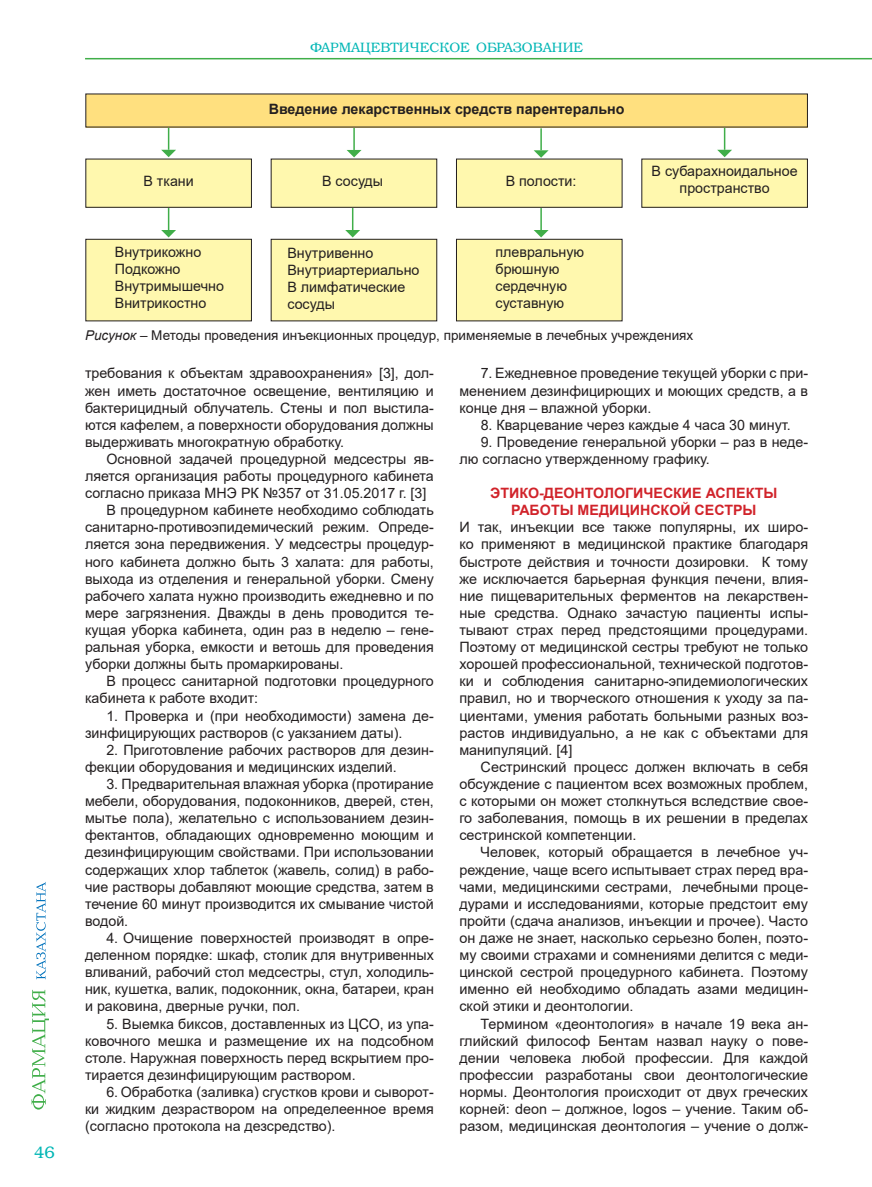
<style>
.page{position:relative;width:872px;height:1187px;background:#fff}
.page>*{position:absolute;margin:0;border:0;box-sizing:border-box;transform-origin:0 0}
.t1{font:16.5px "K Bookman";color:#00b6b5}
.t2{font:14.25px/17.1px "Arial";color:#231f20;text-align:justify}
.t3{font:700 14.25px/17.1px "Arial";color:#d1232a;text-align:center}
.t4{font:700 14.25px "Arial";color:#231f20}
.t5{font:13.5px "Arial";color:#231f20}
.t6{font:13.5px "K Bookman";color:#00b6b5}
.s1{font-style:italic}
</style>
<div class="page">
<hr style="left:85px;top:58px;width:787px;height:1px;background:#40ae49">
<svg style="left:32px;top:989px;width:17px;height:120px"></svg>
<svg style="left:36px;top:882px;width:10px;height:97px"></svg>
<div style="left:86px;top:159px;width:165px;height:48px;background:#fff8ae"></div>
<div style="left:85px;top:159px;width:167px;height:49px;border:1px solid #231f20"></div>
<div style="left:86px;top:239px;width:165px;height:82px;background:#fff8ae"></div>
<div style="left:85px;top:239px;width:167px;height:82px;border:1px solid #231f20"></div>
<div style="left:271px;top:159px;width:166px;height:48px;background:#fff8ae"></div>
<div style="left:271px;top:159px;width:166px;height:49px;border:1px solid #231f20"></div>
<div style="left:271px;top:239px;width:166px;height:82px;background:#fff8ae"></div>
<div style="left:271px;top:239px;width:166px;height:82px;border:1px solid #231f20"></div>
<div style="left:456px;top:159px;width:166px;height:48px;background:#fff8ae"></div>
<div style="left:456px;top:159px;width:166px;height:49px;border:1px solid #231f20"></div>
<div style="left:456px;top:239px;width:166px;height:82px;background:#fff8ae"></div>
<div style="left:456px;top:239px;width:166px;height:82px;border:1px solid #231f20"></div>
<div style="left:642px;top:159px;width:165px;height:48px;background:#fff8ae"></div>
<div style="left:641px;top:159px;width:166px;height:49px;border:1px solid #231f20"></div>
<div style="left:86px;top:94px;width:721px;height:33px;background:#ffe07f"></div>
<svg style="left:161px;top:128px;width:15px;height:29px"></svg>
<svg style="left:347px;top:150px;width:14px;height:7px"></svg>
<hr style="left:353px;top:128px;width:2px;height:22px;background:#40ae49">
<svg style="left:533px;top:150px;width:15px;height:8px"></svg>
<hr style="left:540px;top:128px;width:2px;height:22px;background:#40ae49">
<svg style="left:717px;top:128px;width:15px;height:29px"></svg>
<svg style="left:161px;top:208px;width:15px;height:29px"></svg>
<svg style="left:345px;top:208px;width:15px;height:29px"></svg>
<svg style="left:533px;top:230px;width:15px;height:7px"></svg>
<hr style="left:540px;top:208px;width:2px;height:22px;background:#40ae49">
<p class="t1" style="left:34px;top:1142px;width:22px">46</p>
<p class="t6" style="left:310px;top:40px;width:275px">ФАРМАЦЕВТИЧЕСКОЕ ОБРАЗОВАНИЕ</p>
<p class="t4" style="left:269px;top:99px;width:357px">Введение лекарственных средств парентерально</p>
<p class="t2" style="left:143px;top:173px;width:52px">В ткани</p>
<p class="t2" style="left:322px;top:173px;width:63px">В сосуды</p>
<p class="t2" style="left:506px;top:173px;width:72px">В полости:</p>
<p class="t2" style="left:651px;top:163px;width:148px;text-align:center">В субарахноидальное пространство</p>
<p class="t2" style="left:115px;top:243px;width:111px;text-align:left">Внутрикожно<br>Подкожно<br>Внутримышечно<br>Внитрикостно</p>
<p class="t2" style="left:287px;top:244px;width:134px;text-align:left">Внутривенно<br>Внутриартериально<br>В лимфатические сосуды</p>
<p class="t2" style="left:495px;top:243px;width:90px;text-align:left">плевральную брюшную сердечную суставную</p>
<p class="t5" style="left:85px;top:326px;width:609px"><span class="s1">Рисунок</span> – Методы проведения инъекционных процедур, применяемые в лечебных учреждениях</p>
<p class="t2" style="left:85px;top:365px;width:350px">требования к объектам здравоохранения» [3], дол&shy;жен иметь достаточное освещение, вентиляцию и бактерицидный облучатель. Стены и пол выстила&shy;ются кафелем, а поверхности оборудования должны выдерживать многократную обработку.</p>
<p class="t2" style="left:106px;top:450px;width:329px">Основной задачей процедурной медсестры яв-</p>
<p class="t2" style="left:85px;top:467px;width:350px">ляется организация работы процедурного кабинета</p>
<p class="t2" style="left:85px;top:484px;width:343px">согласно приказа МНЭ РК №357 от 31.05.2017 г. [3]</p>
<p class="t2" style="left:106px;top:501px;width:329px">В процедурном кабинете необходимо соблюдать</p>
<p class="t2" style="left:85px;top:518px;width:350px">санитарно-противоэпидемический режим. Опреде-</p>
<p class="t2" style="left:85px;top:536px;width:350px">ляется зона передвижения. У медсестры процедур-</p>
<p class="t2" style="left:85px;top:553px;width:350px">ного кабинета должно быть 3 халата: для работы,</p>
<p class="t2" style="left:85px;top:570px;width:350px">выхода из отделения и генеральной уборки. Смену</p>
<p class="t2" style="left:85px;top:587px;width:350px">рабочего халата нужно производить ежедневно и по</p>
<p class="t2" style="left:85px;top:604px;width:350px">мере загрязнения. Дважды в день проводится те-</p>
<p class="t2" style="left:85px;top:621px;width:350px">кущая уборка кабинета, один раз в неделю – гене-</p>
<p class="t2" style="left:85px;top:638px;width:350px">ральная уборка, емкости и ветошь для проведения</p>
<p class="t2" style="left:85px;top:655px;width:260px">уборки должны быть промаркированы.</p>
<p class="t2" style="left:106px;top:672px;width:329px">В процесс санитарной подготовки процедурного</p>
<p class="t2" style="left:85px;top:689px;width:175px">кабинета к работе входит:</p>
<p class="t2" style="left:85px;top:707px;width:350px;text-indent:21px">1. Проверка и (при необходимости) замена де&shy;зинфицирующих растворов (с уакзанием даты).</p>
<p class="t2" style="left:85px;top:741px;width:350px;text-indent:21px">2. Приготовление рабочих растворов для дезин&shy;фекции оборудования и медицинских изделий.</p>
<p class="t2" style="left:85px;top:775px;width:350px;text-indent:21px">3. Предварительная влажная уборка (протирание мебели, оборудования, подоконников, дверей, стен, мытье пола), желательно с использованием дезин&shy;фектантов, обладающих одновременно моющим и дезинфицирующим свойствами. При использовании содержащих хлор таблеток (жавель, солид) в рабо&shy;чие растворы добавляют моющие средства, затем в течение 60 минут производится их смывание чистой водой.</p>
<p class="t2" style="left:85px;top:929px;width:350px;text-indent:21px">4. Очищение поверхностей производят в опре&shy;деленном порядке: шкаф, столик для внутривенных вливаний, рабочий стол медсестры, стул, холодиль&shy;ник, кушетка, валик, подоконник, окна, батареи, кран и раковина, дверные ручки, пол.</p>
<p class="t2" style="left:85px;top:1014px;width:350px;text-indent:21px">5. Выемка биксов, доставленных из ЦСО, из упа&shy;ковочного мешка и размещение их на подсобном столе. Наружная поверхность перед вскрытием про&shy;тирается дезинфицирующим раствором.</p>
<p class="t2" style="left:85px;top:1083px;width:350px;text-indent:21px">6. Обработка (заливка) сгустков крови и сыворот&shy;ки жидким дезраствором на определеенное время (согласно протокола на дезсредство).</p>
<p class="t2" style="left:459px;top:365px;width:350px;text-indent:21px">7. Ежедневное проведение текущей уборки с при&shy;менением дезинфицирющих и моющих средств, а в конце дня – влажной уборки.</p>
<p class="t2" style="left:481px;top:416px;width:311px">8. Кварцевание через каждые 4 часа 30 минут.</p>
<p class="t2" style="left:459px;top:433px;width:350px;text-indent:21px">9. Проведение генеральной уборки – раз в неде&shy;лю согласно утвержденному графику.</p>
<p class="t3" style="left:490px;top:484px;width:289px">ЭТИКО-ДЕОНТОЛОГИЧЕСКИЕ АСПЕКТЫ<br>РАБОТЫ МЕДИЦИНСКОЙ СЕСТРЫ</p>
<p class="t2" style="left:459px;top:518px;width:350px">И так, инъекции все также популярны, их широ&shy;ко применяют в медицинской практике благодаря быстроте действия и точности дозировки. К тому же исключается барьерная функция печени, влия&shy;ние пищеварительных ферментов на лекарствен&shy;ные средства. Однако зачастую пациенты испы&shy;тывают страх перед предстоящими процедурами.<br>Поэтому от медицинской сестры требуют не только хорошей профессиональной, технической подготов&shy;ки и соблюдения санитарно-эпидемиологических правил, но и творческого отношения к уходу за па&shy;циентами, умения работать больными разных воз&shy;растов индивидуально, а не как с объектами для манипуляций. [4]</p>
<p class="t2" style="left:459px;top:758px;width:350px;text-indent:21px">Сестринский процесс должен включать в себя обсуждение с пациентом всех возможных проблем, с которыми он может столкнуться вследствие свое&shy;го заболевания, помощь в их решении в пределах сестринской компетенции.</p>
<p class="t2" style="left:459px;top:843px;width:350px;text-indent:21px">Человек, который обращается в лечебное уч&shy;реждение, чаще всего испытывает страх перед вра&shy;чами, медицинскими сестрами, лечебными проце&shy;дурами и исследованиями, которые предстоит ему пройти (сдача анализов, инъекции и прочее). Часто он даже не знает, насколько серьезно болен, поэто&shy;му своими страхами и сомнениями делится с меди&shy;цинской сестрой процедурного кабинета. Поэтому именно ей необходимо обладать азами медицин&shy;ской этики и деонтологии.</p>
<p class="t2" style="left:459px;top:1014px;width:350px;text-indent:21px">Термином «деонтология» в начале 19 века ан&shy;глийский философ Бентам назвал науку о пове&shy;дении человека любой профессии. Для каждой профессии разработаны свои деонтологические нормы. Деонтология происходит от двух греческих корней: deon – должное, logos – учение. Таким об&shy;разом, медицинская деонтология – учение о долж-</p>
</div>
